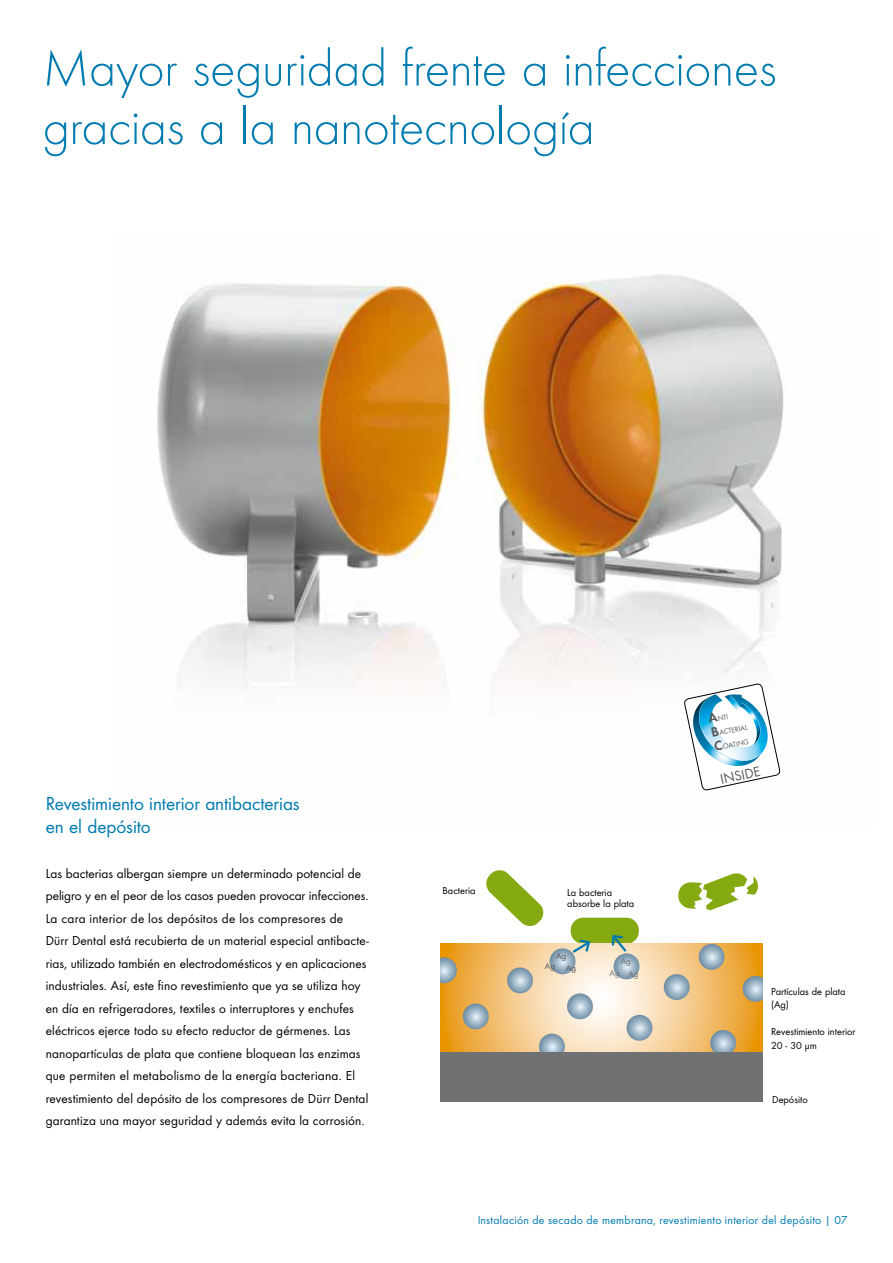
<style>
.page{position:relative;width:893px;height:1263px;background:#fff}
.page>*{position:absolute;margin:0;border:0;box-sizing:border-box;transform-origin:0 0}
.t1{font:300 52.5px/58.5px "Futura TOT";letter-spacing:-.01em;color:#007bb0}
.t2{font:19.5px/22.5px "Futura TOT Boo";letter-spacing:-.005em;color:#007bb0}
.t3{font:14.4px "Futura TOT Boo";color:#58585a}
.t4{font:13.5px/22.5px "Futura TOT Boo";letter-spacing:.01em;color:#000}
.t5{font:12px "Futura TOT Boo";letter-spacing:.02em;color:#007bb0}
.t6{font:10.5px/13.5px "Futura TOT Boo";color:#000}
.t7{font:9px/11.9px "Futura TOT Boo";color:#707172;text-align:center}
.t8{font:9px/11.1px "Futura TOT Boo";color:#58585a;text-align:center}
.t9{font:7.5px/14.4px "Futura TOT Boo";color:#58585a}
.s1{font-family:"Futura TOT Dem";font-size:13.95px}
</style>
<div class="page">
<div style="left:571px;top:918px;width:68px;height:26px;background:#85a911;border-radius:12px"></div>
<svg style="left:440px;top:944px;width:323px;height:108px;background:#f3c989"></svg>
<svg style="left:614px;top:953px;width:25px;height:26px"></svg>
<svg style="left:550px;top:948px;width:25px;height:26px"></svg>
<img style="left:157px;top:274px;width:629px;height:498px">
<svg style="left:710px;top:1030px;width:26px;height:26px"></svg>
<svg style="left:664px;top:974px;width:26px;height:26px"></svg>
<svg style="left:626px;top:1015px;width:26px;height:26px"></svg>
<svg style="left:567px;top:993px;width:26px;height:26px"></svg>
<svg style="left:507px;top:967px;width:26px;height:26px"></svg>
<svg style="left:539px;top:1034px;width:26px;height:25px"></svg>
<svg style="left:463px;top:1003px;width:26px;height:26px"></svg>
<svg style="left:431px;top:957px;width:26px;height:26px"></svg>
<svg style="left:743px;top:976px;width:25px;height:26px"></svg>
<svg style="left:699px;top:944px;width:25px;height:26px"></svg>
<div style="left:439px;top:1052px;width:324px;height:49px;background:#707172"></div>
<div style="left:763px;top:942px;width:6px;height:183px;background:#fff"></div>
<svg style="left:570px;top:938px;width:22px;height:17px"></svg>
<svg style="left:610px;top:935px;width:19px;height:19px"></svg>
<svg style="left:486px;top:870px;width:58px;height:56px"></svg>
<svg style="left:678px;top:873px;width:80px;height:37px"></svg>
<div style="left:420px;top:921px;width:19px;height:183px;background:#fff"></div>
<svg style="left:684px;top:683px;width:96px;height:108px"></svg>
<h1 class="t1" style="left:43px;top:39px;width:736px">Mayor seguridad frente a infecciones gracias a la nanotecnología</h1>
<p class="t9" style="left:707px;top:713px;width:38px;rotate:-12deg"><span class="s1">A</span>nti<br><span class="s1">B</span>acterial<br><span class="s1">C</span>oating</p>
<h2 class="t2" style="left:46px;top:792px;width:256px">Revestimiento interior antibacterias en el depósito</h2>
<p class="t4" style="left:46px;top:862px;width:325px">Las bacterias albergan siempre un determinado potencial de peligro y en el peor de los casos pueden provocar infecciones.<br>La cara interior de los depósitos de los compresores de Dürr Dental está recubierta de un material especial antibacte&shy;rias, utilizado también en electrodomésticos y en aplicaciones industriales. Así, este fino revestimiento que ya se utiliza hoy en día en refrigeradores, textiles o interruptores y enchufes eléctricos ejerce todo su efecto reductor de gérmenes. Las nanopartículas de plata que contiene bloquean las enzimas que permiten el metabolismo de la energía bacteriana. El revestimiento del depósito de los compresores de Dürr Dental garantiza una mayor seguridad y además evita la corrosión.</p>
<p class="t6" style="left:443px;top:883px;width:34px">Bacteria</p>
<p class="t6" style="left:567px;top:887px;width:68px;line-height:10.5px">La bacteria absorbe la plata</p>
<p class="t8" style="left:545px;top:950px;width:33px">Ag<br>Ag Ag</p>
<p class="t7" style="left:610px;top:955px;width:30px">Ag<br>Ag Ag</p>
<p class="t3" style="left:719px;top:771px;width:9px;rotate:-12deg">inside</p>
<p class="t6" style="left:771px;top:984px;width:76px">Partículas de plata (Ag)</p>
<p class="t6" style="left:771px;top:1025px;width:86px">Revestimiento interior<br>20 - 30 μm</p>
<p class="t6" style="left:772px;top:1092px;width:37px">Depósito</p>
<p class="t5" style="left:477px;top:1213px;width:372px">Instalación de secado de membrana, revestimiento interior del depósito | 07</p>
</div>
